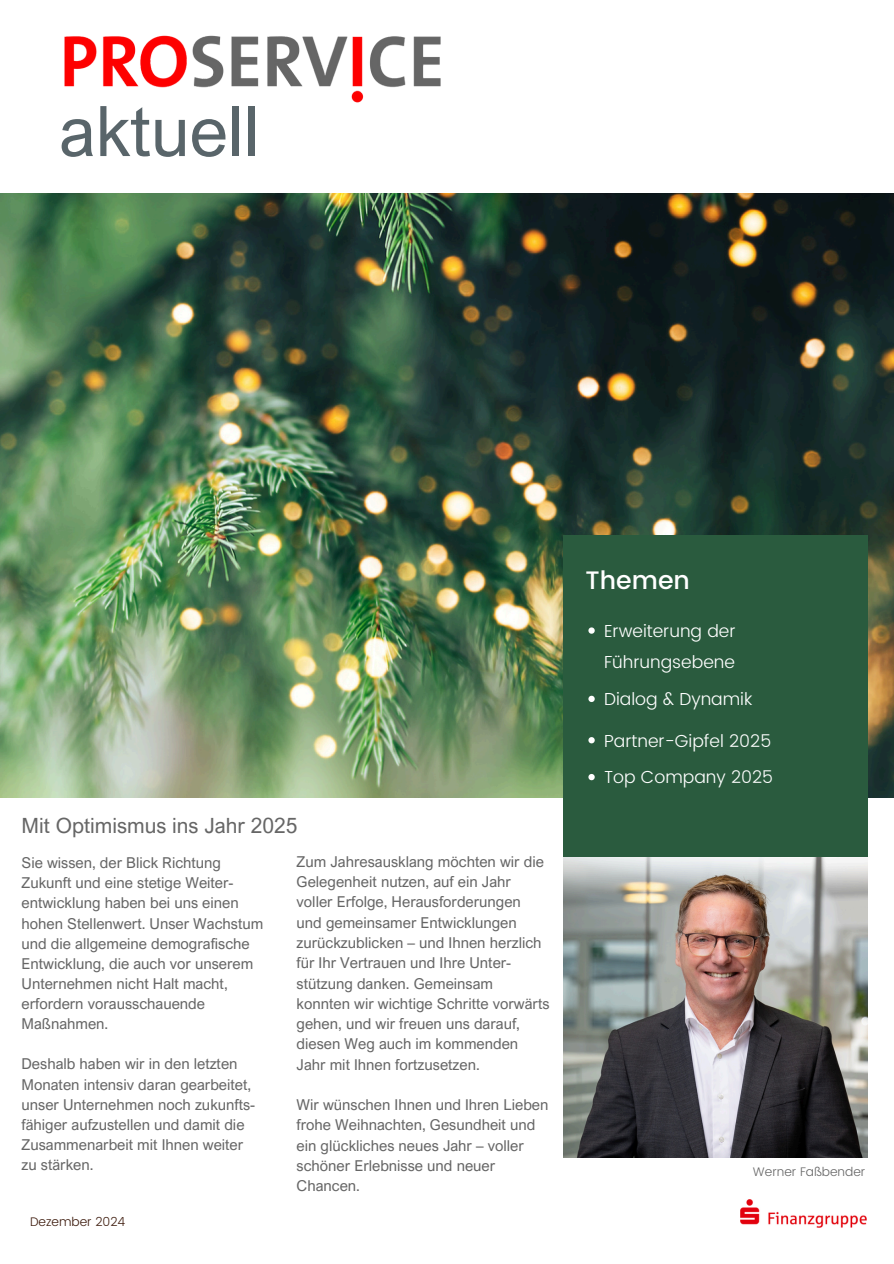
<style>
.page{position:relative;width:894px;height:1264px;background:#fff}
.page>*{position:absolute;margin:0;border:0;box-sizing:border-box;transform-origin:0 0}
.t1{font:69.75px "Arial Nova";color:#59656a}
.t2{font:500 25.2px "Poppins";color:#fff}
.t3{font:21px "Arial Nova";color:#666}
.t4{font:300 17.4px/31.5px "Poppins";color:#fff}
.t5{font:15px/20.2px "Arial Nova";color:#666}
.t6{font:300 12.45px "Poppins";color:#666}
.t7{font:300 12.45px "Poppins";color:#3c1a0c}
</style>
<div class="page">
<img style="left:0;top:193px;width:893px;height:604px">
<div style="left:563px;top:535px;width:303px;height:637px;background:#2a5b3e"></div>
<img style="left:64px;top:35px;width:377px;height:68px">
<img style="left:563px;top:857px;width:303px;height:301px">
<div style="left:542px;top:1158px;width:351px;height:93px;background:#fff"></div>
<img style="left:740px;top:1199px;width:126px;height:28px">
<svg style="left:588px;top:627px;width:6px;height:6px"></svg>
<svg style="left:588px;top:695px;width:6px;height:7px"></svg>
<svg style="left:588px;top:737px;width:6px;height:6px"></svg>
<svg style="left:588px;top:774px;width:6px;height:6px"></svg>
<p class="t1" style="left:59px;top:88px;width:201px">aktuell</p>
<h2 class="t3" style="left:22px;top:812px;width:277px">Mit Optimismus ins Jahr 2025</h2>
<h4 class="t5" style="left:22px;top:852px;width:243px">Sie wissen, der Blick Richtung<br>Zukunft und eine stetige Weiter&shy;entwicklung haben bei uns einen hohen Stellenwert. Unser Wachstum und die allgemeine demografische<br>Entwicklung, die auch vor unserem<br>Unternehmen nicht Halt macht, erfordern vorausschauende<br>Maßnahmen.</h4>
<p class="t5" style="left:22px;top:1053px;width:235px">Deshalb haben wir in den letzten<br>Monaten intensiv daran gearbeitet, unser Unternehmen noch zukunfts&shy;fähiger aufzustellen und damit die<br>Zusammenarbeit mit Ihnen weiter zu stärken.</p>
<p class="t7" style="left:30px;top:1214px;width:97px">Dezember 2024</p>
<h3 class="t5" style="left:296px;top:851px;width:254px">Zum Jahresausklang möchten wir die Gelegenheit nutzen, auf ein Jahr voller Erfolge, Herausforderungen und gemeinsamer Entwicklungen zurückzublicken – und Ihnen herzlich für Ihr Vertrauen und Ihre Unter&shy;stützung danken. Gemeinsam konnten wir wichtige Schritte vorwärts gehen, und wir freuen uns darauf, diesen Weg auch im kommenden Jahr mit Ihnen fortzusetzen.</h3>
<h5 class="t5" style="left:296px;top:1094px;width:253px">Wir wünschen Ihnen und Ihren Lieben frohe Weihnachten, Gesundheit und ein glückliches neues Jahr – voller schöner Erlebnisse und neuer<br>Chancen.</h5>
<p class="t2" style="left:585px;top:566px;width:106px">Themen</p>
<p class="t4" style="left:604px;top:615px;width:133px">Erweiterung der<br>Führungsebene</p>
<h1 class="t4" style="left:604px;top:683px;width:150px">Dialog &amp; Dynamik</h1>
<p class="t4" style="left:604px;top:724px;width:169px">Partner-Gipfel 2025</p>
<p class="t4" style="left:604px;top:761px;width:170px">Top Company 2025</p>
<h5 class="t6" style="left:752px;top:1164px;width:114px">Werner Faßbender</h5>
</div>
